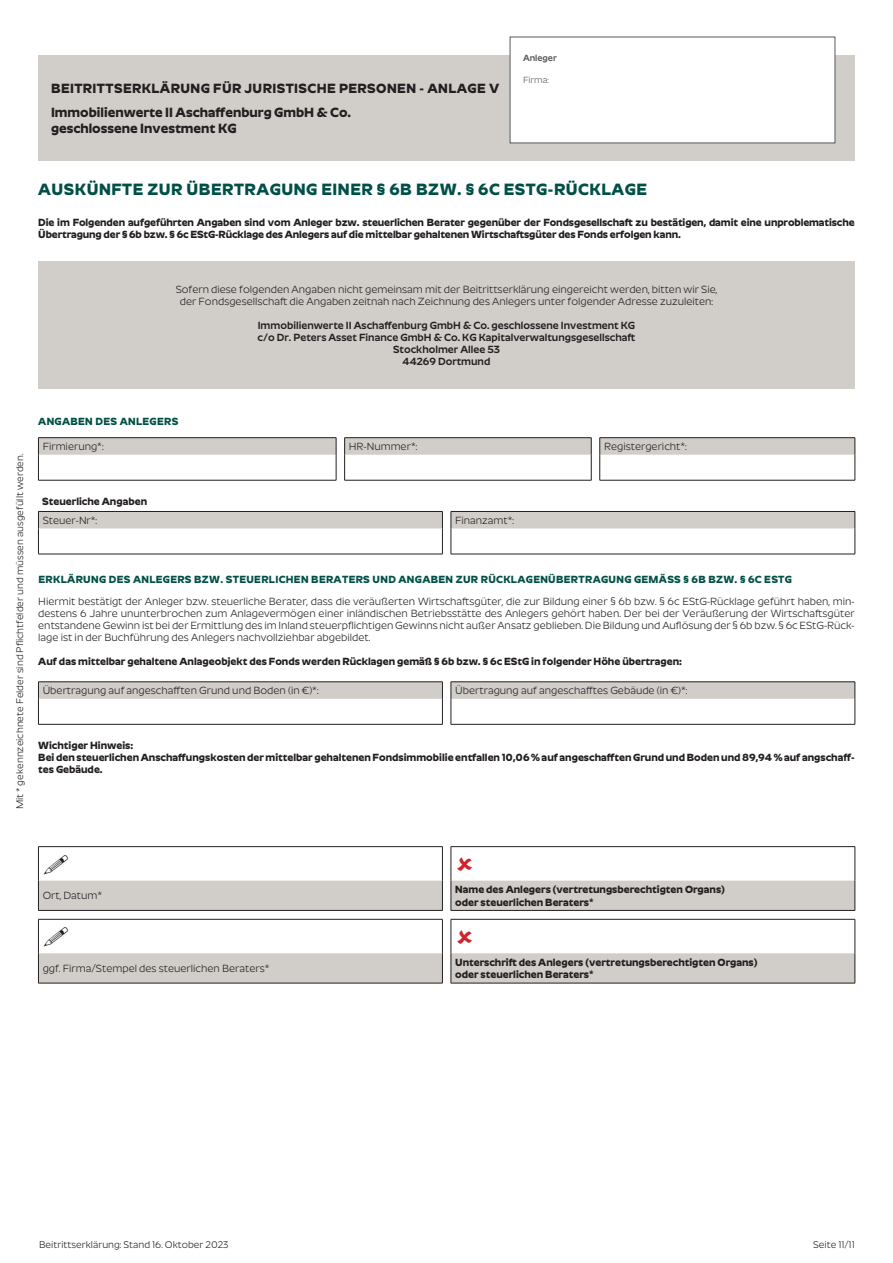
<style>
.page{position:relative;width:893px;height:1263px;background:#fff}
.page>*{position:absolute;margin:0;border:0;box-sizing:border-box;transform-origin:0 0}
.t1{font:700 16.5px "Roundo";letter-spacing:.03em;color:#005047}
.t2{font:700 13.5px/16.5px "Roundo";color:#231f20}
.t3{font:700 13.5px "Roundo";letter-spacing:.03em;color:#231f20}
.t4{font:10.5px/12px "Roundo";color:#231f20;text-align:justify}
.t5{font:700 10.5px/12px "Roundo";color:#231f20}
.t6{font:600 10.5px "Roundo";color:#231f20}
.t7{font:700 10.5px "Roundo";letter-spacing:.03em;color:#005047}
.t8{font:9.75px "Roundo";color:#231f20}
.t9{font:600 9px "Roundo";color:#57585a}
.t10{font:9px "Roundo";color:#57585a}
</style>
<div class="page">
<div style="left:38px;top:55px;width:817px;height:106px;background:#d1cdc9"></div>
<svg style="left:39px;top:953px;width:816px;height:30px;background:#cfcbc7"></svg>
<hr style="left:451px;top:919px;width:404px;height:1px;background:#231f20">
<hr style="left:451px;top:919px;width:1px;height:34px;background:#231f20">
<hr style="left:855px;top:919px;width:1px;height:34px;background:#231f20">
<hr style="left:38px;top:919px;width:405px;height:1px;background:#231f20">
<hr style="left:38px;top:919px;width:1px;height:34px;background:#231f20">
<hr style="left:442px;top:919px;width:1px;height:34px;background:#231f20">
<hr style="left:38px;top:953px;width:1px;height:30px;background:#231f20">
<hr style="left:442px;top:953px;width:1px;height:30px;background:#231f20">
<hr style="left:38px;top:983px;width:405px;height:1px;background:#231f20">
<hr style="left:451px;top:953px;width:1px;height:30px;background:#231f20">
<hr style="left:855px;top:953px;width:1px;height:30px;background:#231f20">
<hr style="left:451px;top:983px;width:404px;height:1px;background:#231f20">
<hr style="left:451px;top:846px;width:404px;height:1px;background:#231f20">
<hr style="left:451px;top:847px;width:1px;height:34px;background:#231f20">
<hr style="left:855px;top:847px;width:1px;height:34px;background:#231f20">
<hr style="left:38px;top:846px;width:405px;height:1px;background:#231f20">
<hr style="left:38px;top:847px;width:1px;height:34px;background:#231f20">
<hr style="left:442px;top:847px;width:1px;height:34px;background:#231f20">
<hr style="left:38px;top:910px;width:405px;height:1px;background:#231f20">
<div style="left:38px;top:881px;width:818px;height:29px;background:#d1cdc9"></div>
<hr style="left:451px;top:910px;width:404px;height:1px;background:#231f20">
<svg style="left:38px;top:511px;width:818px;height:43px"></svg>
<hr style="left:38px;top:554px;width:405px;height:1px;background:#231f20">
<hr style="left:451px;top:554px;width:404px;height:1px;background:#231f20">
<hr style="left:38px;top:437px;width:298px;height:1px;background:#231f20">
<hr style="left:38px;top:480px;width:298px;height:1px;background:#231f20">
<hr style="left:344px;top:437px;width:247px;height:1px;background:#231f20">
<hr style="left:344px;top:480px;width:247px;height:1px;background:#231f20">
<hr style="left:600px;top:437px;width:255px;height:1px;background:#231f20">
<hr style="left:600px;top:480px;width:255px;height:1px;background:#231f20">
<svg style="left:38px;top:438px;width:818px;height:42px"></svg>
<div style="left:38px;top:262px;width:817px;height:127px;background:#d1cdc9"></div>
<hr style="left:38px;top:681px;width:405px;height:1px;background:#231f20">
<hr style="left:38px;top:724px;width:405px;height:1px;background:#231f20">
<hr style="left:451px;top:681px;width:404px;height:1px;background:#231f20">
<svg style="left:38px;top:682px;width:818px;height:42px"></svg>
<hr style="left:451px;top:724px;width:404px;height:1px;background:#231f20">
<div style="left:510px;top:37px;width:325px;height:106px;background:#fff"></div>
<p class="t3" style="left:51px;top:80px;width:450px">BEITRITTSERKLÄRUNG FÜR JURISTISCHE PERSONEN - ANLAGE V</p>
<p class="t2" style="left:51px;top:105px;width:302px">Immobilienwerte II Aschaffenburg GmbH &amp; Co. geschlossene Investment KG</p>
<p class="t9" style="left:523px;top:53px;width:35px">Anleger</p>
<p class="t10" style="left:523px;top:75px;width:27px">Firma:</p>
<p class="t1" style="left:38px;top:180px;width:610px">AUSKÜNFTE ZUR ÜBERTRAGUNG EINER § 6B BZW. § 6C ESTG-RÜCKLAGE</p>
<p class="t5" style="left:38px;top:217px;width:818px">Die im Folgenden aufgeführten Angaben sind vom Anleger bzw. steuerlichen Berater gegenüber der Fondsgesellschaft zu bestätigen, damit eine unproblematische<br>Übertragung der § 6b bzw. § 6c EStG-Rücklage des Anlegers auf die mittelbar gehaltenen Wirtschaftsgüter des Fonds erfolgen kann.</p>
<p class="t4" style="left:176px;top:284px;width:543px">Sofern diese folgenden Angaben nicht gemeinsam mit der Beitrittserklärung eingereicht werden, bitten wir Sie,</p>
<p class="t4" style="left:180px;top:296px;width:535px">der Fondsgesellschaft die Angaben zeitnah nach Zeichnung des Anlegers unter folgender Adresse zuzuleiten:</p>
<p class="t6" style="left:258px;top:320px;width:379px">Immobilienwerte II Aschaffenburg GmbH &amp; Co. geschlossene Investment KG</p>
<p class="t6" style="left:258px;top:332px;width:379px">c/o Dr. Peters Asset Finance GmbH &amp; Co. KG Kapitalverwaltungsgesellschaft</p>
<p class="t6" style="left:393px;top:344px;width:108px">Stockholmer Allee 53</p>
<p class="t6" style="left:403px;top:356px;width:89px">44269 Dortmund</p>
<p class="t8" style="left:14px;top:809px;width:357px;rotate:-90deg">Mit * gekennzeichnete Felder sind Pflichtfelder und müssen ausgefüllt werden.</p>
<p class="t7" style="left:38px;top:415px;width:142px">ANGABEN DES ANLEGERS</p>
<p class="t4" style="left:43px;top:441px;width:62px">Firmierung*:</p>
<p class="t4" style="left:349px;top:441px;width:70px">HR-Nummer*:</p>
<p class="t4" style="left:604px;top:441px;width:84px">Registergericht*:</p>
<p class="t5" style="left:42px;top:497px;width:106px">Steuerliche Angaben</p>
<p class="t4" style="left:43px;top:515px;width:56px">Steuer-Nr*:</p>
<p class="t4" style="left:455px;top:515px;width:60px">Finanzamt*:</p>
<p class="t7" style="left:39px;top:574px;width:755px">ERKLÄRUNG DES ANLEGERS BZW. STEUERLICHEN BERATERS UND ANGABEN ZUR RÜCKLAGENÜBERTRAGUNG GEMÄSS § 6B BZW. § 6C ESTG</p>
<p class="t4" style="left:38px;top:596px;width:818px">Hiermit bestätigt der Anleger bzw. steuerliche Berater, dass die veräußerten Wirtschaftsgüter, die zur Bildung einer § 6b bzw. § 6c EStG-Rücklage geführt haben, min&shy;destens 6 Jahre ununterbrochen zum Anlagevermögen einer inländischen Betriebsstätte des Anlegers gehört haben. Der bei der Veräußerung der Wirtschaftsgüter entstandene Gewinn ist bei der Ermittlung des im Inland steuerpflichtigen Gewinns nicht außer Ansatz geblieben. Die Bildung und Auflösung der § 6b bzw. § 6c EStG-Rück&shy;lage ist in der Buchführung des Anlegers nachvollziehbar abgebildet.</p>
<p class="t5" style="left:38px;top:656px;width:645px">Auf das mittelbar gehaltene Anlageobjekt des Fonds werden Rücklagen gemäß § 6b bzw. § 6c EStG in folgender Höhe übertragen:</p>
<p class="t4" style="left:43px;top:685px;width:277px">Übertragung auf angeschafften Grund und Boden (in €)*:</p>
<p class="t4" style="left:455px;top:685px;width:234px">Übertragung auf angeschafftes Gebäude (in €)*:</p>
<p class="t5" style="left:38px;top:741px;width:97px">Wichtiger Hinweis:</p>
<p class="t5" style="left:38px;top:753px;width:818px">Bei den steuerlichen Anschaffungskosten der mittelbar gehaltenen Fondsimmobilie entfallen 10,06 % auf angeschafften Grund und Boden und 89,94 % auf angschaff&shy;tes Gebäude.</p>
<p class="t4" style="left:43px;top:890px;width:61px">Ort, Datum*</p>
<p class="t5" style="left:455px;top:884px;width:271px;line-height:12.8px">Name des Anlegers (vertretungsberechtigten Organs) oder steuerlichen Beraters*</p>
<p class="t4" style="left:43px;top:963px;width:228px">ggf. Firma/Stempel des steuerlichen Beraters*</p>
<p class="t5" style="left:455px;top:957px;width:304px">Unterschrift des Anlegers (vertretungsberechtigten Organs)</p>
<p class="t5" style="left:455px;top:970px;width:140px">oder steuerlichen Beraters*</p>
<p class="t8" style="left:39px;top:1239px;width:191px">Beitrittserklärung: Stand 16. Oktober 2023</p>
<p class="t8" style="left:813px;top:1239px;width:43px">Seite 11/11</p>
</div>
